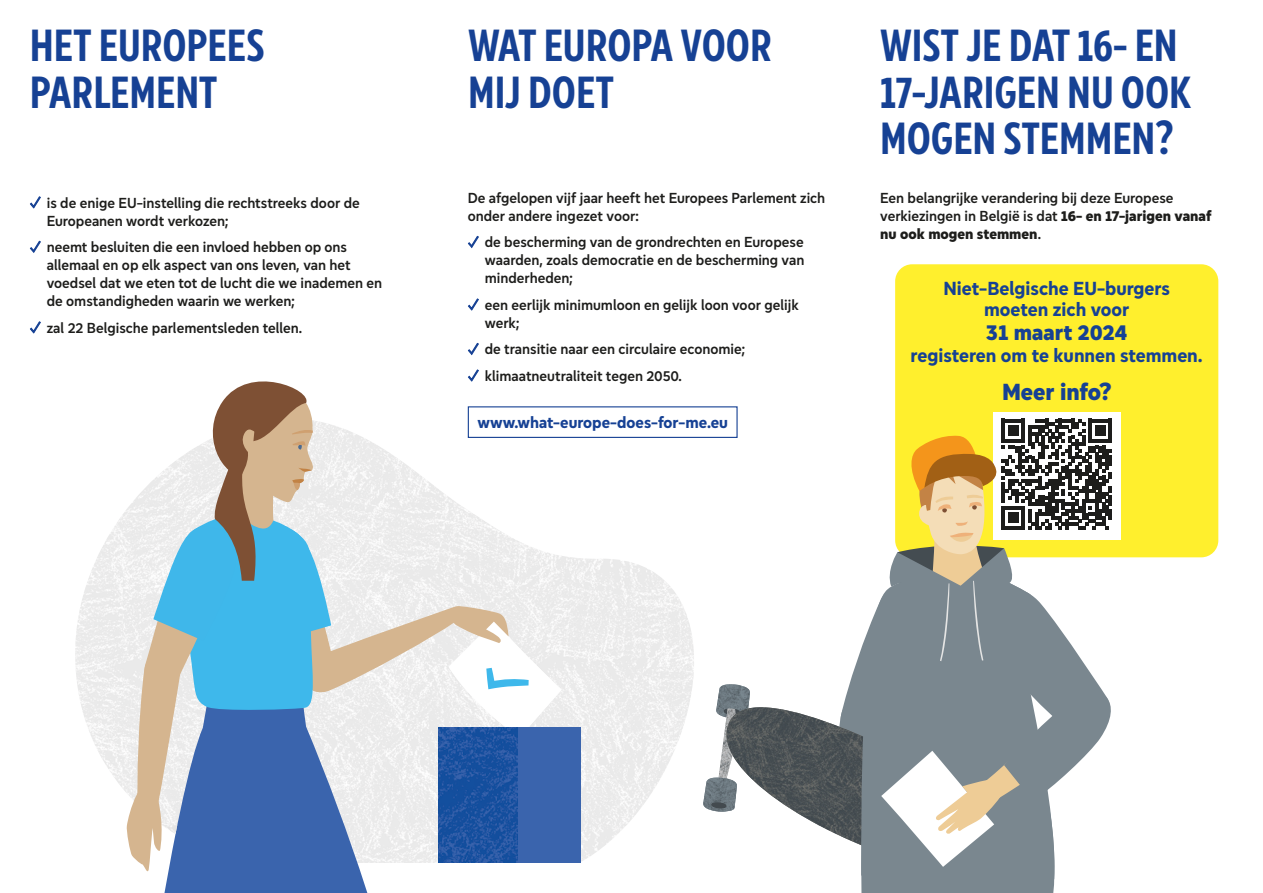
<style>
.page{position:relative;width:1263px;height:893px;background:#fff}
.page>*{position:absolute;margin:0;border:0;box-sizing:border-box;transform-origin:0 0}
.t1{font:700 46.5px/46.5px "Europea Narrow";color:#164194}
.t2{font:800 24px "Europea Eco";color:#164194}
.t3{font:800 22.5px "Europea Eco";color:#164194}
.t4{font:700 19.5px/21px "Europea Eco";color:#164194;text-align:center}
.t5{font:700 16.5px "Europea Eco";color:#164194}
.t6{font:600 15px/18px "Europea Eco";color:#1d1d1b}
.s1{font-weight:800}
.s2{font-family:"Apple SD Gothic Neo";font-weight:500;font-size:21px;color:#164194}
</style>
<div class="page">
<img style="left:123px;top:512px;width:3px;height:280px">
<img style="left:75px;top:515px;width:48px;height:273px">
<img style="left:562px;top:556px;width:132px;height:262px">
<img style="left:580px;top:818px;width:53px;height:44px">
<div style="left:164px;top:872px;width:204px;height:21px;background:#3a64ad"></div>
<div style="left:438px;top:727px;width:142px;height:135px;background:#3a64ad"></div>
<svg style="left:126px;top:381px;width:436px;height:491px"></svg>
<img style="left:438px;top:727px;width:79px;height:135px">
<div style="left:468px;top:406px;width:270px;height:32px;border:1px solid #164194"></div>
<div style="left:895px;top:264px;width:323px;height:293px;background:#ffef2d;border-radius:17px"></div>
<div style="left:993px;top:413px;width:127px;height:127px;background:#fff"></div>
<img style="left:703px;top:785px;width:3px;height:14px">
<img style="left:703px;top:799px;width:3px;height:9px">
<svg style="left:706px;top:684px;width:44px;height:128px"></svg>
<img style="left:726px;top:707px;width:109px;height:118px">
<img style="left:818px;top:825px;width:17px;height:9px">
<svg style="left:835px;top:419px;width:290px;height:474px"></svg>
<p class="t1" style="left:30px;top:18px;width:236px">HET EUROPEES<br>PARLEMENT</p>
<p class="t1" style="left:468px;top:18px;width:305px">WAT EUROPA VOOR<br>MIJ DOET</p>
<p class="t1" style="left:880px;top:18px;width:313px">WIST JE DAT 16- EN<br>17-JARIGEN NU OOK<br>MOGEN STEMMEN?</p>
<p class="t6" style="left:880px;top:187px;width:333px">Een belangrijke verandering bij deze Europese verkiezingen in België is dat <span class="s1">16- en 17-jarigen vanaf nu ook mogen stemmen</span>.</p>
<p class="t6" style="left:468px;top:187px;width:359px">De afgelopen vijf jaar heeft het Europees Parlement zich onder andere ingezet voor:</p>
<p class="t6" style="left:485px;top:232px;width:321px;text-align:justify;text-indent:-17px"><span class="s2">✓</span> de bescherming van de grondrechten en Europese waarden, zoals democratie en de bescherming van minderheden;</p>
<p class="t6" style="left:485px;top:294px;width:316px;text-indent:-17px"><span class="s2">✓</span> een eerlijk minimumloon en gelijk loon voor gelijk werk;</p>
<p class="t6" style="left:468px;top:339px;width:279px"><span class="s2">✓</span> de transitie naar een circulaire economie;</p>
<p class="t6" style="left:468px;top:365px;width:216px"><span class="s2">✓</span> klimaatneutraliteit tegen 2050.</p>
<p class="t6" style="left:47px;top:192px;width:315px;text-indent:-17px"><span class="s2">✓</span> is de enige EU-instelling die rechtstreeks door de<br>Europeanen wordt verkozen;</p>
<p class="t6" style="left:47px;top:237px;width:337px;text-indent:-17px"><span class="s2">✓</span> neemt besluiten die een invloed hebben op ons allemaal en op elk aspect van ons leven, van het voedsel dat we eten tot de lucht die we inademen en de omstandigheden waarin we werken;</p>
<p class="t6" style="left:30px;top:317px;width:274px"><span class="s2">✓</span> zal 22 Belgische parlementsleden tellen.</p>
<p class="t4" style="left:943px;top:276px;width:228px">Niet-Belgische EU-burgers moeten zich voor</p>
<p class="t3" style="left:986px;top:315px;width:142px">31 maart 2024</p>
<p class="t4" style="left:910px;top:344px;width:294px">registeren om te kunnen stemmen.</p>
<p class="t2" style="left:1002px;top:374px;width:111px">Meer info?</p>
<p class="t5" style="left:477px;top:410px;width:252px">www.what-europe-does-for-me.eu</p>
</div>
